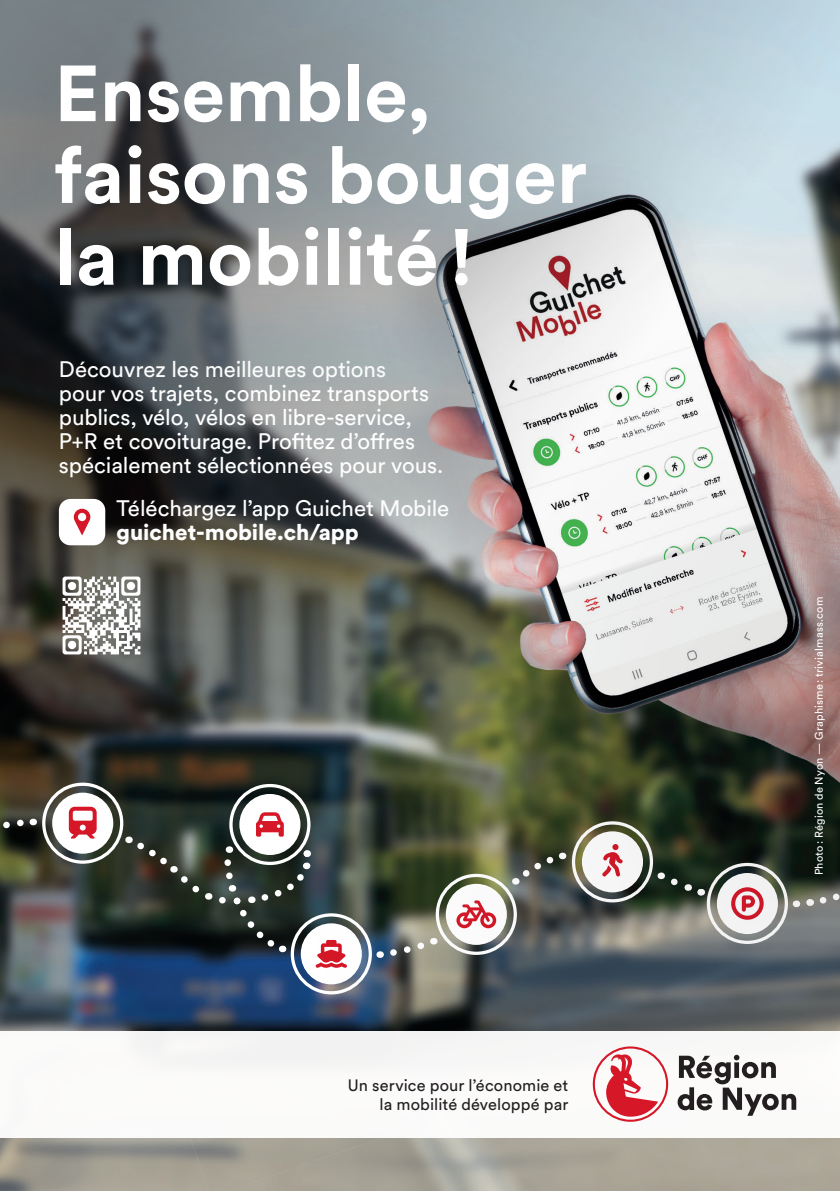
<style>
.page{position:relative;width:840px;height:1191px;background:#fff}
.page>*{position:absolute;margin:0;border:0;box-sizing:border-box;transform-origin:0 0}
.TITRE_1{font:700 78.4px/81.8px "Circular Std";color:#fff}
.SOUS-TITRE{font:22.2px/24.2px "Circular Std";letter-spacing:-.005em;color:#fff}
.t1{font:16.4px/19.6px "Circular Std";letter-spacing:.01em;color:#231f20;text-align:right}
.SOUS-TITRE-2{font:11px "Circular Std";letter-spacing:.02em;color:#fff}
.s1{font-weight:900}
</style>
<div class="page">
<img style="left:0;top:0;width:839px;height:1191px">
<div style="left:42px;top:782px;width:81px;height:81px;border:3px solid #fff;border-radius:50%"></div>
<svg style="left:0;top:815px;width:34px;height:45px;background:#323528"></svg>
<div style="left:52px;top:792px;width:61px;height:61px;background:#fff;border-radius:50%"></div>
<svg style="left:69px;top:806px;width:28px;height:32px"></svg>
<svg style="left:128px;top:812px;width:80px;height:156px;background:#2b3533"></svg>
<svg style="left:839px;top:873px;width:1px;height:37px"></svg>
<div style="left:0;top:262px;width:543px;height:380px;background:#231f20;opacity:.15"></div>
<div style="left:0;top:0;width:720px;height:427px;background:#231f20;opacity:.15"></div>
<div style="left:59px;top:499px;width:46px;height:46px;background:#fff;border-radius:12px"></div>
<svg style="left:74px;top:509px;width:16px;height:26px"></svg>
<img style="left:52px;top:567px;width:98px;height:98px">
<div style="left:208px;top:11px;width:631px;height:1180px;background:#231f20;opacity:.15"></div>
<div style="left:0;top:1031px;width:839px;height:106px;background:#fff"></div>
<svg style="left:592px;top:1046px;width:75px;height:75px"></svg>
<svg style="left:677px;top:1054px;width:118px;height:61px"></svg>
<p class="TITRE_1" style="left:54px;top:51px;width:534px">Ensemble, faisons bouger la mobilité!</p>
<p class="SOUS-TITRE" style="left:59px;top:356px;width:386px">Découvrez les meilleures options<br>pour vos trajets, combinez transports publics, vélo, vélos en libre-service, P+R et covoiturage. Profitez d’offres spécialement sélectionnées pour vous.</p>
<p class="SOUS-TITRE" style="left:116px;top:496px;width:334px">Téléchargez l’app Guichet Mobile <span class="s1">guichet-mobile.ch/app</span></p>
<p class="t1" style="left:347px;top:1075px;width:222px">Un service pour l’économie et la mobilité développé par</p>
<p class="SOUS-TITRE-2" style="left:812px;top:875px;width:280px;rotate:-90deg">Photo: Région de Nyon — Graphisme: trivialmass.com</p>
</div>
